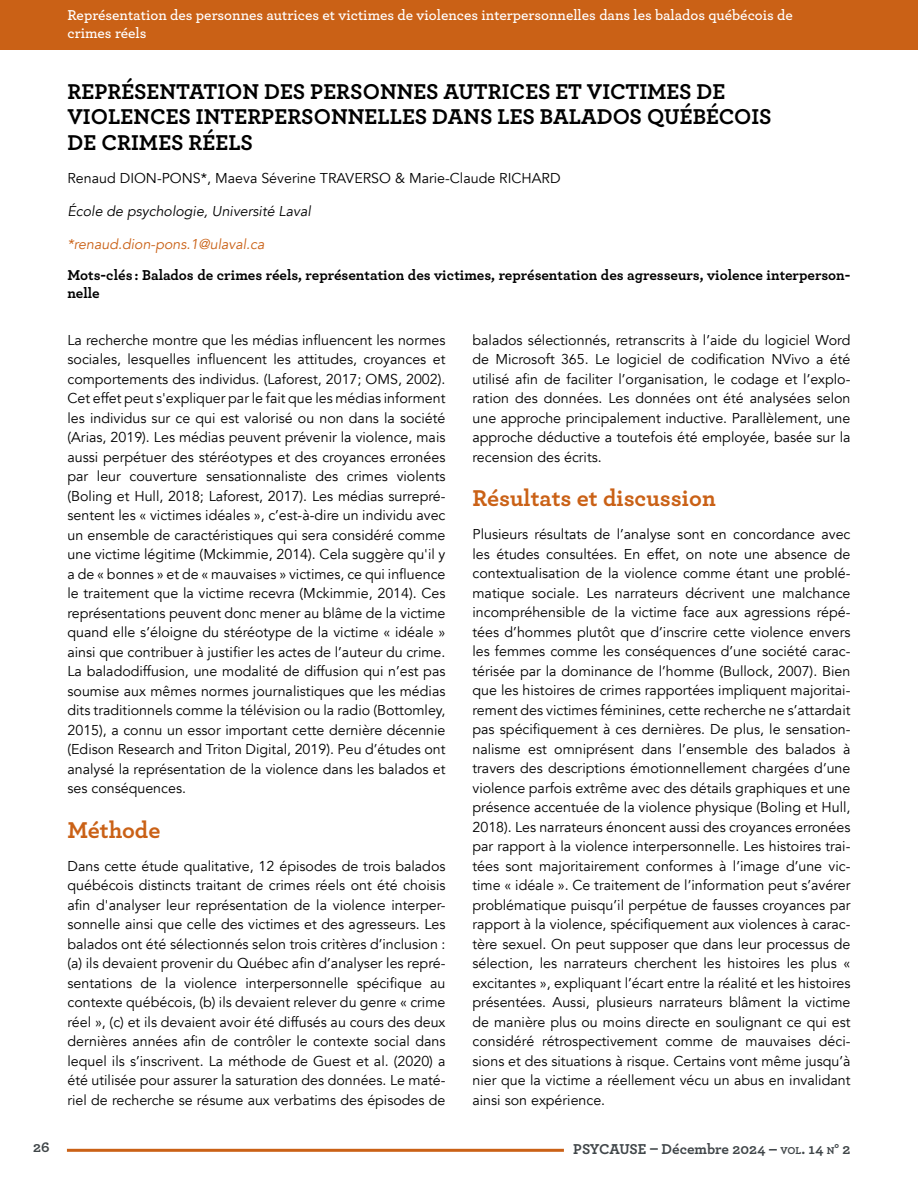
<style>
.page{position:relative;width:918px;height:1188px;background:#fff}
.page>*{position:absolute;margin:0;border:0;box-sizing:border-box;transform-origin:0 0}
.titre_2_article{font:700 24px "Archer";color:#ca6116}
.titre{font:700 22.5px/25.5px "Archer";color:#000}
.mots_clés{font:700 15px/18px "Archer";color:#000}
.Entête{font:600 15px/18px "Archer";color:#fff}
.t1{font:700 15px "Archer";color:#404649}
.texte{font:14.25px/19.5px "Avenir";color:#000;text-align:justify}
.auteurs{font:14.25px "Avenir";color:#000}
.lieu{font:italic 14.25px "Avenir";color:#000}
.courriel{font:italic 14.25px "Avenir";color:#ca6116}
.s1{font-size:10.5px}
.s2{font-style:inherit}
</style>
<div class="page">
<div style="left:0;top:0;width:918px;height:50px;background:#ca6116"></div>
<hr style="left:67px;top:1149px;width:497px;height:3px;background:#ca6116">
<p class="Entête" style="left:68px;top:5px;width:727px">Représentation des personnes autrices et victimes de violences interpersonnelles dans les balados québécois de crimes réels</p>
<p class="titre" style="left:68px;top:77px;width:706px">REPRÉSENTATION DES PERSONNES AUTRICES ET VICTIMES DE<br>VIOLENCES INTERPERSONNELLES DANS LES BALADOS QUÉBÉCOIS<br>DE CRIMES RÉELS</p>
<p class="auteurs" style="left:68px;top:170px;width:495px">Renaud DION-PONS*, Maeva Séverine TRAVERSO &amp; Marie-Claude RICHARD</p>
<p class="lieu" style="left:68px;top:203px;width:245px">École de psychologie, Université Laval</p>
<p class="courriel" style="left:68px;top:236px;width:198px">*renaud.dion-pons.1@ulaval.ca</p>
<p class="mots_clés" style="left:68px;top:265px;width:785px">Mots-clés : Balados de crimes réels, représentation des victimes, représentation des agresseurs, violence interperson&shy;nelle</p>
<p class="texte" style="left:68px;top:331px;width:380px">La recherche montre que les médias influencent les normes sociales, lesquelles influencent les attitudes, croyances et comportements des individus. (Laforest, 2017; OMS, 2002).<br>Cet effet peut s'expliquer par le fait que les médias informent les individus sur ce qui est valorisé ou non dans la société (Arias, 2019). Les médias peuvent prévenir la violence, mais aussi perpétuer des stéréotypes et des croyances erronées par leur couverture sensationnaliste des crimes violents (Boling et Hull, 2018; Laforest, 2017). Les médias surrepré&shy;sentent les « victimes idéales », c’est-à-dire un individu avec un ensemble de caractéristiques qui sera considéré comme une victime légitime (Mckimmie, 2014). Cela suggère qu'il y a de « bonnes » et de « mauvaises » victimes, ce qui influence le traitement que la victime recevra (Mckimmie, 2014). Ces représentations peuvent donc mener au blâme de la victime quand elle s’éloigne du stéréotype de la victime « idéale » ainsi que contribuer à justifier les actes de l’auteur du crime.<br>La baladodiffusion, une modalité de diffusion qui n’est pas soumise aux mêmes normes journalistiques que les médias dits traditionnels comme la télévision ou la radio (Bottomley, 2015), a connu un essor important cette dernière décennie (Edison Research and Triton Digital, 2019). Peu d’études ont analysé la représentation de la violence dans les balados et ses conséquences.</p>
<p class="titre_2_article" style="left:68px;top:811px;width:94px">Méthode</p>
<p class="texte" style="left:68px;top:856px;width:380px">Dans cette étude qualitative, 12 épisodes de trois balados québécois distincts traitant de crimes réels ont été choisis afin d'analyser leur représentation de la violence interper&shy;sonnelle ainsi que celle des victimes et des agresseurs. Les balados ont été sélectionnés selon trois critères d’inclusion : (a) ils devaient provenir du Québec afin d’analyser les repré&shy;sentations de la violence interpersonnelle spécifique au contexte québécois, (b) ils devaient relever du genre « crime réel », (c) et ils devaient avoir été diffusés au cours des deux dernières années afin de contrôler le contexte social dans lequel ils s’inscrivent. La méthode de Guest et al. (2020) a été utilisée pour assurer la saturation des données. Le maté&shy;riel de recherche se résume aux verbatims des épisodes de</p>
<p class="texte" style="left:472px;top:331px;width:380px">balados sélectionnés, retranscrits à l’aide du logiciel Word de Microsoft 365. Le logiciel de codification NVivo a été utilisé afin de faciliter l’organisation, le codage et l’explo&shy;ration des données. Les données ont été analysées selon une approche principalement inductive. Parallèlement, une approche déductive a toutefois été employée, basée sur la recension des écrits.</p>
<p class="titre_2_article" style="left:472px;top:479px;width:245px">Résultats et discussion</p>
<p class="texte" style="left:472px;top:525px;width:380px">Plusieurs résultats de l’analyse sont en concordance avec les études consultées. En effet, on note une absence de contextualisation de la violence comme étant une problé&shy;matique sociale. Les narrateurs décrivent une malchance incompréhensible de la victime face aux agressions répé&shy;tées d’hommes plutôt que d’inscrire cette violence envers les femmes comme les conséquences d’une société carac&shy;térisée par la dominance de l’homme (Bullock, 2007). Bien que les histoires de crimes rapportées impliquent majoritai&shy;rement des victimes féminines, cette recherche ne s’attardait pas spécifiquement à ces dernières. De plus, le sensation&shy;nalisme est omniprésent dans l’ensemble des balados à travers des descriptions émotionnellement chargées d’une violence parfois extrême avec des détails graphiques et une présence accentuée de la violence physique (Boling et Hull, 2018). Les narrateurs énoncent aussi des croyances erronées par rapport à la violence interpersonnelle. Les histoires trai&shy;tées sont majoritairement conformes à l’image d’une vic&shy;time « idéale ». Ce traitement de l’information peut s’avérer problématique puisqu’il perpétue de fausses croyances par rapport à la violence, spécifiquement aux violences à carac&shy;tère sexuel. On peut supposer que dans leur processus de sélection, les narrateurs cherchent les histoires les plus « excitantes », expliquant l’écart entre la réalité et les histoires présentées. Aussi, plusieurs narrateurs blâment la victime de manière plus ou moins directe en soulignant ce qui est considéré rétrospectivement comme de mauvaises déci&shy;sions et des situations à risque. Certains vont même jusqu’à nier que la victime a réellement vécu un abus en invalidant ainsi son expérience.</p>
<p class="t1" style="left:33px;top:1136px;width:18px">26</p>
<p class="t1" style="left:573px;top:1137px;width:279px">PSYCAUSE – Décembre 2024 – <span class="s1">VOL</span><span class="s2">. 14</span> <span class="s1">N</span><span class="s2">° 2</span></p>
</div>
